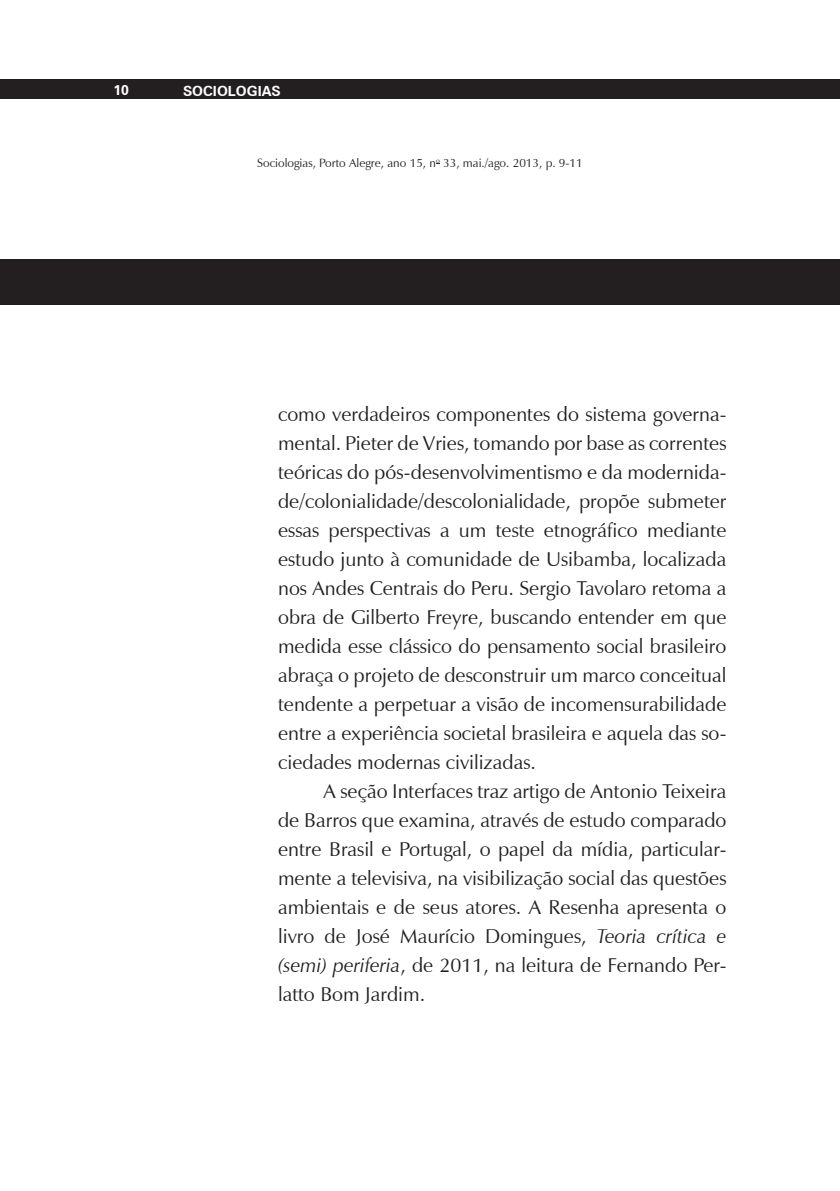
<style>
.page{position:relative;width:840px;height:1191px;background:#fff}
.page>*{position:absolute;margin:0;border:0;box-sizing:border-box;transform-origin:0 0}
.t1{font:20px/29px "Zapf Humanist 601 BT";color:#231f20;text-align:justify}
.t2{font:700 14px "Zurich BT";color:#fff}
.t3{font:12px "Zapf Humanist 601 BT";color:#231f20}
.s1{font-style:italic}
</style>
<div class="page">
<div style="left:0;top:79px;width:839px;height:20px;background:#231f20"></div>
<div style="left:0;top:259px;width:839px;height:45px;background:#231f20"></div>
<p class="t2" style="left:113px;top:82px;width:17px">10</p>
<p class="t2" style="left:183px;top:82px;width:99px">SOCIOLOGIAS</p>
<p class="t3" style="left:257px;top:155px;width:327px">Sociologias, Porto Alegre, ano 15, n<sup>o</sup> 33, mai./ago. 2013, p. 9-11</p>
<p class="t1" style="left:278px;top:399px;width:449px">como verdadeiros componentes do sistema governa&shy;mental. Pieter de Vries, tomando por base as correntes teóricas do pós-desenvolvimentismo e da modernida&shy;de/colonialidade/descolonialidade, propõe submeter essas perspectivas a um teste etnográfico mediante estudo junto à comunidade de Usibamba, localizada nos Andes Centrais do Peru. Sergio Tavolaro retoma a obra de Gilberto Freyre, buscando entender em que medida esse clássico do pensamento social brasileiro abraça o projeto de desconstruir um marco conceitual tendente a perpetuar a visão de incomensurabilidade entre a experiência societal brasileira e aquela das so&shy;ciedades modernas civilizadas.</p>
<p class="t1" style="left:278px;top:776px;width:449px;text-indent:45px">A seção Interfaces traz artigo de Antonio Teixeira de Barros que examina, através de estudo comparado entre Brasil e Portugal, o papel da mídia, particular&shy;mente a televisiva, na visibilização social das questões ambientais e de seus atores. A Resenha apresenta o livro de José Maurício Domingues, <span class="s1">Teoria crítica e (semi) periferia</span>, de 2011, na leitura de Fernando Per&shy;latto Bom Jardim.</p>
</div>
